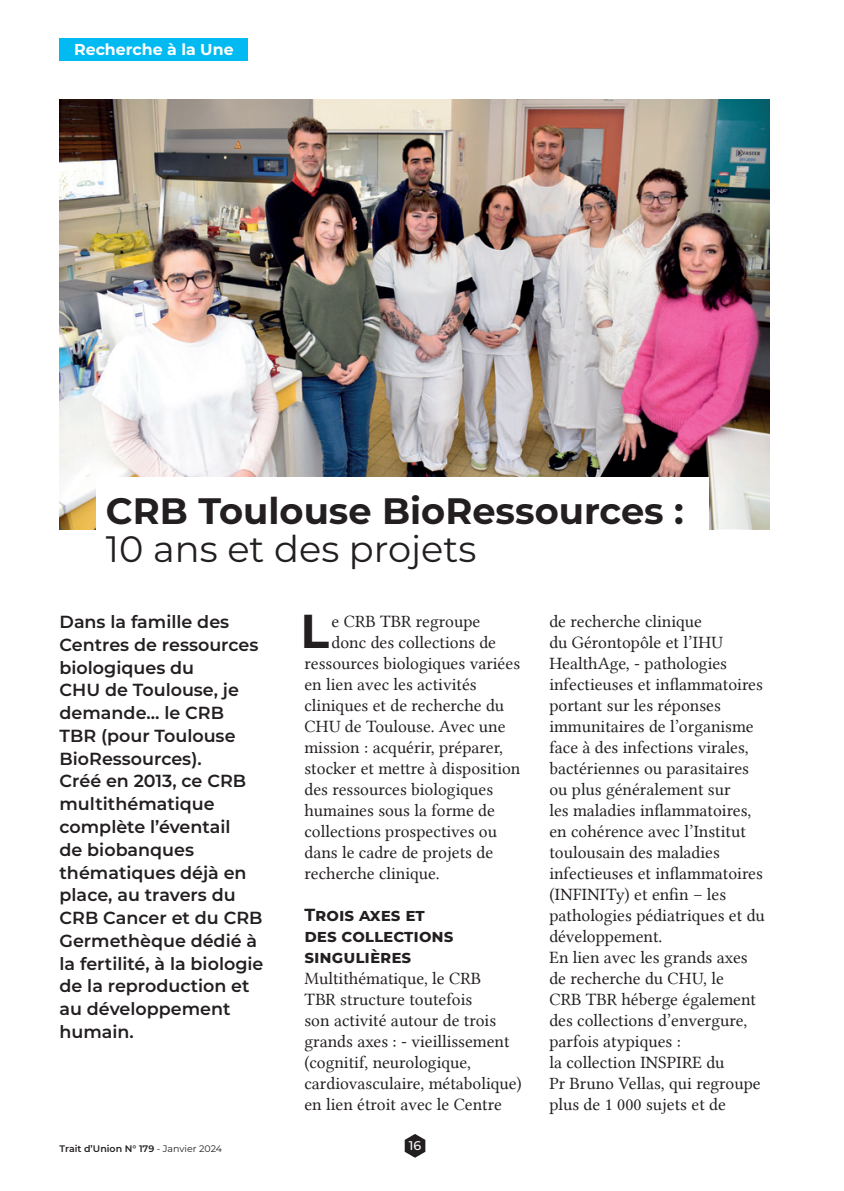
<style>
.page{position:relative;width:844px;height:1191px;background:#fff}
.page>*{position:absolute;margin:0;border:0;box-sizing:border-box;transform-origin:0 0}
.t1{font:700 47.43px "Montserrat";color:#231f20}
.t2{font:700 36.75px "Montserrat";color:#231f20}
.t3{font:36.75px "Montserrat";color:#231f20}
.t4{font:17.5px/21px "Lin Libertine";color:#231f20}
.t5{font:600 17.5px/22.8px "Montserrat";color:#231f20}
.t6{font:700 17.5px/21px "Montserrat";color:#231f20}
.t7{font:700 15.75px "Montserrat";color:#fff}
.t8{font:500 12.6px "Montserrat";color:#fff}
.t9{font:600 9.45px "Montserrat";color:#231f20}
.s1{font-weight:400}
</style>
<div class="page">
<svg style="left:404px;top:1134px;width:21px;height:23px"></svg>
<div style="left:60px;top:38px;width:188px;height:22px;background:#00baf1"></div>
<img style="left:60px;top:99px;width:709px;height:431px">
<div style="left:96px;top:477px;width:612px;height:96px;background:#fff"></div>
<p class="t7" style="left:74px;top:38px;width:161px">Recherche à la Une</p>
<h2 class="t2" style="left:106px;top:484px;width:579px">CRB Toulouse BioRessources :</h2>
<h2 class="t3" style="left:106px;top:524px;width:372px">10 ans et des projets</h2>
<p class="t5" style="left:60px;top:610px;width:205px">Dans la famille des<br>Centres de ressources biologiques du<br>CHU de Toulouse, je demande… le CRB<br>TBR (pour Toulouse<br>BioRessources).<br>Créé en 2013, ce CRB multithématique complète l’éventail<br>de biobanques thématiques déjà en place, au travers du<br>CRB Cancer et du CRB<br>Germethèque dédié à la fertilité, à la biologie de la reproduction et au développement humain.</p>
<h1 class="t1" style="left:300px;top:597px;width:30px">L</h1>
<p class="t4" style="left:331px;top:610px;width:150px">e CRB TBR regroupe</p>
<p class="t4" style="left:331px;top:631px;width:166px">donc des collections de</p>
<p class="t4" style="left:304px;top:652px;width:217px">ressources biologiques variées</p>
<p class="t4" style="left:304px;top:673px;width:174px">en lien avec les activités</p>
<p class="t4" style="left:304px;top:694px;width:201px">cliniques et de recherche du</p>
<p class="t4" style="left:304px;top:715px;width:202px">CHU de Toulouse. Avec une</p>
<p class="t4" style="left:304px;top:736px;width:200px">mission : acquérir, préparer,</p>
<p class="t4" style="left:304px;top:757px;width:217px">stocker et mettre à disposition</p>
<p class="t4" style="left:304px;top:778px;width:190px">des ressources biologiques</p>
<p class="t4" style="left:304px;top:799px;width:192px">humaines sous la forme de</p>
<p class="t4" style="left:304px;top:820px;width:194px">collections prospectives ou</p>
<p class="t4" style="left:304px;top:841px;width:190px">dans le cadre de projets de</p>
<p class="t4" style="left:304px;top:862px;width:137px">recherche clinique.</p>
<p class="t6" style="left:304px;top:903px;width:150px">Trois axes et des collections singulières</p>
<p class="t4" style="left:304px;top:967px;width:219px">Multithématique, le CRB<br>TBR structure toutefois<br>son activité autour de trois grands axes : - vieillissement (cognitif, neurologique, cardiovasculaire, métabolique) en lien étroit avec le Centre</p>
<p class="t9" style="left:60px;top:1141px;width:164px">Trait d’Union N° 179 <span class="s1">- Janvier 2024</span></p>
<p class="t8" style="left:408px;top:1136px;width:14px">16</p>
<p class="t4" style="left:549px;top:610px;width:217px">de recherche clinique<br>du Gérontopôle et l’IHU<br>HealthAge, - pathologies infectieuses et inflammatoires portant sur les réponses immunitaires de l’organisme face à des infections virales, bactériennes ou parasitaires ou plus généralement sur<br>les maladies inflammatoires, en cohérence avec l’Institut toulousain des maladies infectieuses et inflammatoires (INFINITy) et enfin – les pathologies pédiatriques et du développement.<br>En lien avec les grands axes de recherche du CHU, le<br>CRB TBR héberge également des collections d’envergure, parfois atypiques :<br>la collection INSPIRE du<br>Pr Bruno Vellas, qui regroupe plus de 1 000 sujets et de</p>
</div>
